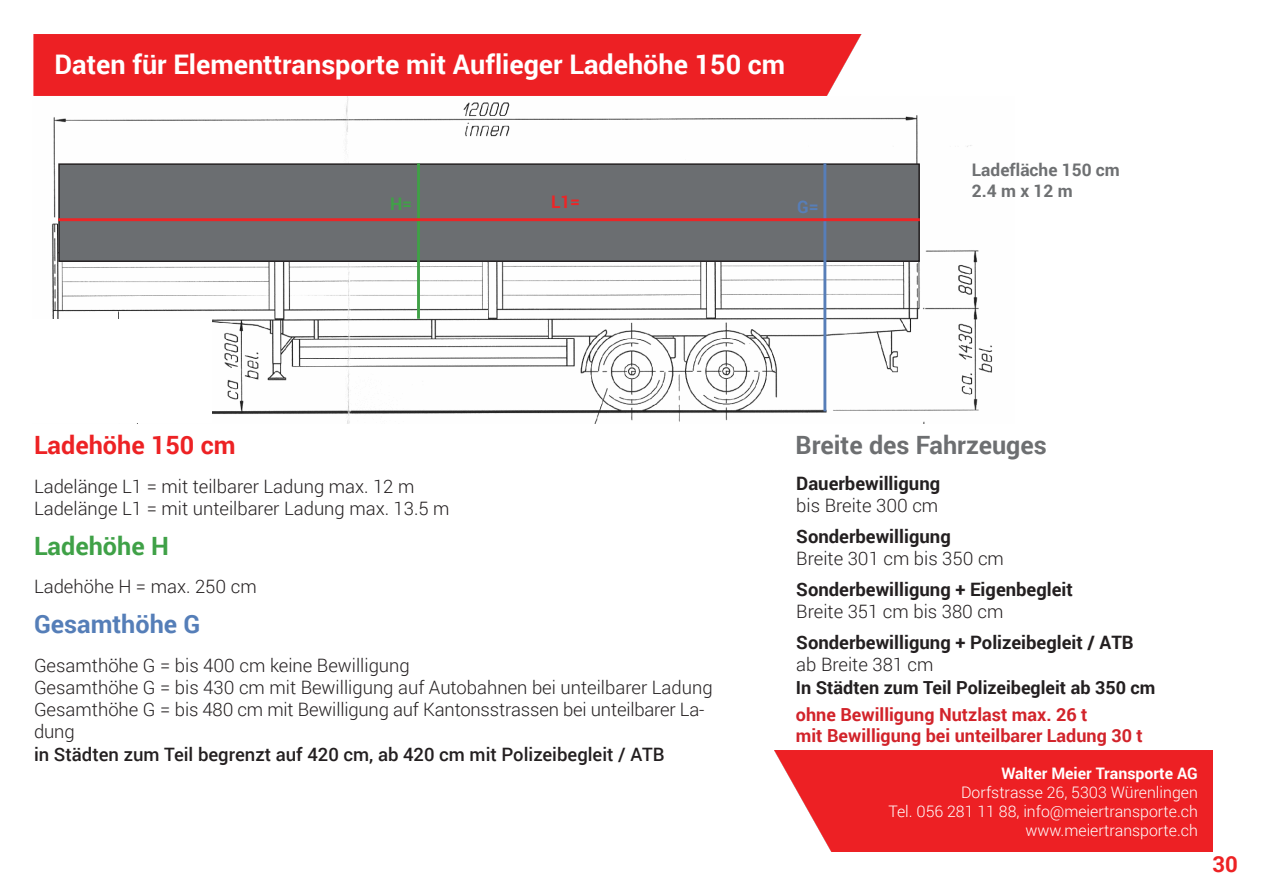
<style>
.page{position:relative;width:1263px;height:893px;background:#fff}
.page>*{position:absolute;margin:0;border:0;box-sizing:border-box;transform-origin:0 0}
.t1{font:700 27px "Roboto";color:#fff}
.t2{font:700 25.2px "Roboto";color:#6d6f71}
.t3{font:700 25.2px "Roboto";color:#ed2224}
.t4{font:700 25.2px "Roboto";color:#557eb8}
.t5{font:700 25.2px "Roboto";color:#3fa147}
.t6{font:700 22.2px "Roboto";color:#ed2224}
.t7{font:300 18.45px/22.2px "Roboto";color:#231f20}
.t8{font:700 18.45px "Roboto";color:#231f20}
.t9{font:500 18.45px "Roboto";color:#231f20}
.t10{font:700 18px/21.6px "Roboto";color:#d2232a}
.t11{font:700 18px "Roboto";color:#231f20}
.t12{font:700 17.25px/20.9px "Roboto";color:#6e7072}
.t13{font:700 17.25px "Roboto";color:#ec2526}
.t14{font:700 17.25px "Roboto";color:#40a147}
.t15{font:700 17.25px "Roboto";color:#577eb8}
.t16{font:300 15.9px/19px "Roboto";color:#fff;text-align:right}
.t17{font:700 15.9px "Roboto";color:#fff}
</style>
<div class="page">
<div style="left:33px;top:34px;width:829px;height:62px;background:#ed2024"></div>
<img style="left:52px;top:96px;width:941px;height:327px">
<div style="left:0;top:319px;width:211px;height:104px;background:#fff"></div>
<div style="left:59px;top:164px;width:860px;height:97px;background:#6b6e71"></div>
<div style="left:58px;top:163px;width:862px;height:99px;border:1px solid #231f20"></div>
<hr style="left:417px;top:163px;width:3px;height:156px;background:#40a147">
<hr style="left:823px;top:163px;width:3px;height:248px;background:#577eb8">
<hr style="left:58px;top:218px;width:862px;height:3px;background:#ec2526">
<div style="left:775px;top:750px;width:437px;height:102px;background:#ed2024"></div>
<h1 class="t1" style="left:55px;top:45px;width:732px">Daten für Elementtransporte mit Auflieger Ladehöhe 150 cm</h1>
<p class="t13" style="left:551px;top:189px;width:31px">L1=</p>
<p class="t14" style="left:390px;top:192px;width:24px">H=</p>
<p class="t15" style="left:797px;top:195px;width:23px">G=</p>
<p class="t12" style="left:972px;top:159px;width:149px">Ladefläche 150 cm<br>2.4 m x 12 m</p>
<h2 class="t3" style="left:34px;top:427px;width:203px">Ladehöhe 150 cm</h2>
<h2 class="t2" style="left:795px;top:427px;width:253px">Breite des Fahrzeuges</h2>
<p class="t7" style="left:34px;top:474px;width:417px">Ladelänge L1 = mit teilbarer Ladung max. 12 m<br>Ladelänge L1 = mit unteilbarer Ladung max. 13.5 m</p>
<h2 class="t5" style="left:34px;top:528px;width:136px">Ladehöhe H</h2>
<p class="t7" style="left:34px;top:575px;width:224px">Ladehöhe H = max. 250 cm</p>
<h2 class="t4" style="left:34px;top:606px;width:168px">Gesamthöhe G</h2>
<p class="t7" style="left:34px;top:653px;width:680px">Gesamthöhe G = bis 400 cm keine Bewilligung<br>Gesamthöhe G = bis 430 cm mit Bewilligung auf Autobahnen bei unteilbarer Ladung Gesamthöhe G = bis 480 cm mit Bewilligung auf Kantonsstrassen bei unteilbarer La&shy;dung</p>
<p class="t9" style="left:34px;top:741px;width:632px">in Städten zum Teil begrenzt auf 420 cm, ab 420 cm mit Polizeibegleit / ATB</p>
<p class="t8" style="left:796px;top:470px;width:145px">Dauerbewilligung</p>
<p class="t7" style="left:796px;top:494px;width:144px">bis Breite 300 cm</p>
<p class="t8" style="left:796px;top:523px;width:156px">Sonderbewilligung</p>
<p class="t7" style="left:796px;top:547px;width:209px">Breite 301 cm bis 350 cm</p>
<p class="t8" style="left:796px;top:576px;width:278px">Sonderbewilligung + Eigenbegleit</p>
<p class="t7" style="left:796px;top:600px;width:209px">Breite 351 cm bis 380 cm</p>
<p class="t8" style="left:796px;top:629px;width:339px">Sonderbewilligung + Polizeibegleit / ATB</p>
<p class="t7" style="left:796px;top:652px;width:139px">ab Breite 381 cm</p>
<p class="t11" style="left:796px;top:675px;width:361px">In Städten zum Teil Polizeibegleit ab 350 cm</p>
<p class="t10" style="left:796px;top:703px;width:348px">ohne Bewilligung Nutzlast max. 26 t<br>mit Bewilligung bei unteilbarer Ladung 30 t</p>
<p class="t17" style="left:1001px;top:762px;width:198px">Walter Meier Transporte AG</p>
<p class="t16" style="left:888px;top:782px;width:311px">Dorfstrasse 26, 5303 Würenlingen<br>Tel. 056 281 11 88, info@meiertransporte.ch www.meiertransporte.ch</p>
<p class="t6" style="left:1212px;top:849px;width:27px">30</p>
</div>
